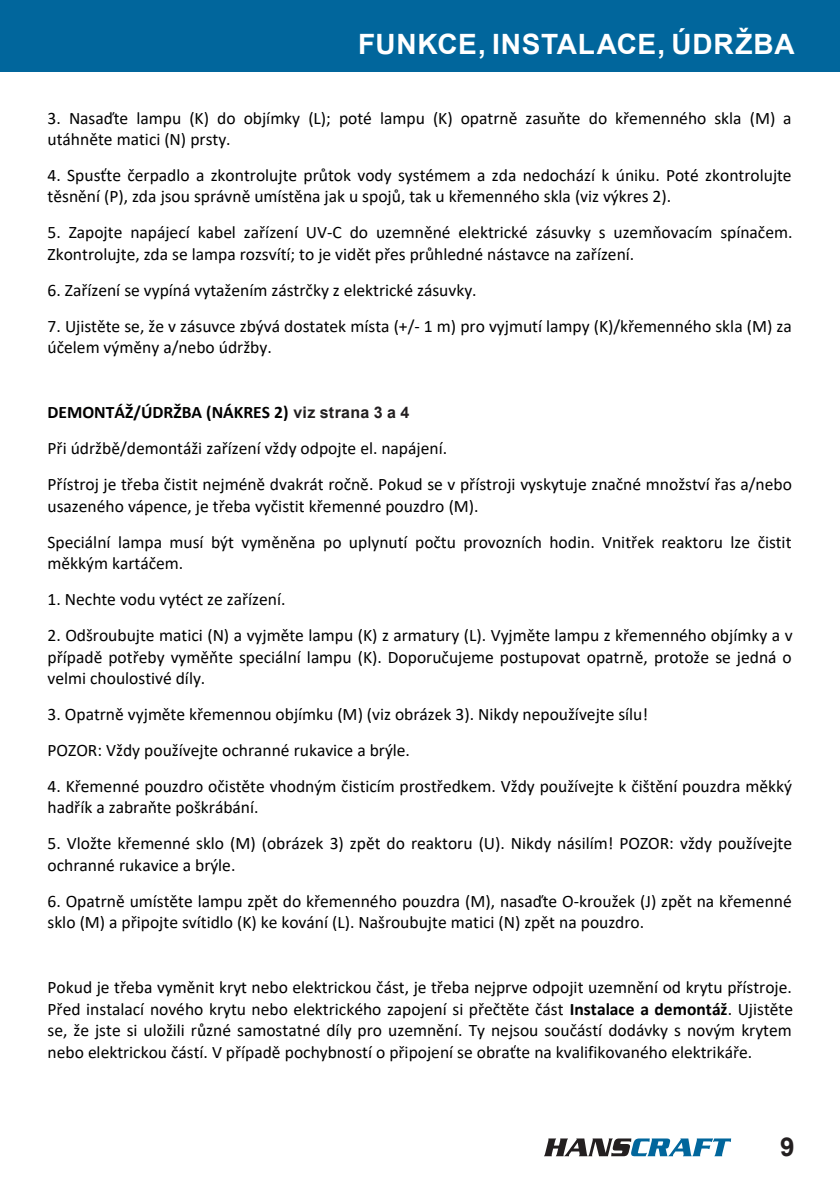
<style>
.page{position:relative;width:840px;height:1191px;background:#fff}
.page>*{position:absolute;margin:0;border:0;box-sizing:border-box;transform-origin:0 0}
.t1{font:700 28px "Arial";letter-spacing:.025em;color:#fff}
.t2{font:700 26px "Arial";color:#231f20}
.t3{font:17.6px/21.4px "Calibri";color:#000001}
.s1{font-weight:700}
.s2{font-family:"Arial";font-weight:700;font-size:16px;color:#231f20}
</style>
<div class="page">
<svg style="left:544px;top:1138px;width:186px;height:18px"></svg>
<div style="left:0;top:0;width:839px;height:72px;background:#01669c"></div>
<h1 class="t1" style="left:358px;top:26px;width:438px">FUNKCE, INSTALACE, ÚDRŽBA</h1>
<p class="t3" style="left:48px;top:107px;width:745px">3. Nasaďte lampu (K) do objímky (L); poté lampu (K) opatrně zasuňte do křemenného skla (M) a utáhněte matici (N) prsty.</p>
<p class="t3" style="left:48px;top:165px;width:745px">4. Spusťte čerpadlo a zkontrolujte průtok vody systémem a zda nedochází k úniku. Poté zkontrolujte těsnění (P), zda jsou správně umístěna jak u spojů, tak u křemenného skla (viz výkres 2).</p>
<p class="t3" style="left:48px;top:222px;width:746px">5. Zapojte napájecí kabel zařízení UV-C do uzemněné elektrické zásuvky s uzemňovacím spínačem.<br>Zkontrolujte, zda se lampa rozsvítí; to je vidět přes průhledné nástavce na zařízení.</p>
<p class="t3" style="left:48px;top:279px;width:430px">6. Zařízení se vypíná vytažením zástrčky z elektrické zásuvky.</p>
<p class="t3" style="left:48px;top:315px;width:745px">7. Ujistěte se, že v zásuvce zbývá dostatek místa (+/- 1 m) pro vyjmutí lampy (K)/křemenného skla (M) za účelem výměny a/nebo údržby.</p>
<p class="t3" style="left:48px;top:395px;width:745px;line-height:36px"><span class="s1">DEMONTÁŽ/ÚDRŽBA (NÁKRES 2)</span> <span class="s2">viz strana 3 a 4<br></span>Při údržbě/demontáži zařízení vždy odpojte el. napájení.<br>Přístroj je třeba čistit nejméně dvakrát ročně. Pokud se v přístroji vyskytuje značné množství řas a/nebo</p>
<p class="t3" style="left:48px;top:488px;width:745px;line-height:36px">usazeného vápence, je třeba vyčistit křemenné pouzdro (M).<br>Speciální lampa musí být vyměněna po uplynutí počtu provozních hodin. Vnitřek reaktoru lze čistit</p>
<p class="t3" style="left:48px;top:553px;width:137px">měkkým kartáčem.</p>
<p class="t3" style="left:48px;top:589px;width:239px">1. Nechte vodu vytéct ze zařízení.</p>
<p class="t3" style="left:48px;top:625px;width:746px;text-align:justify">2. Odšroubujte matici (N) a vyjměte lampu (K) z armatury (L). Vyjměte lampu z křemenného objímky a v případě potřeby vyměňte speciální lampu (K). Doporučujeme postupovat opatrně, protože se jedná o velmi choulostivé díly.</p>
<p class="t3" style="left:48px;top:696px;width:602px;line-height:36px">3. Opatrně vyjměte křemennou objímku (M) (viz obrázek 3). Nikdy nepoužívejte sílu!<br>POZOR: Vždy používejte ochranné rukavice a brýle.</p>
<p class="t3" style="left:48px;top:775px;width:745px">4. Křemenné pouzdro očistěte vhodným čisticím prostředkem. Vždy používejte k čištění pouzdra měkký hadřík a zabraňte poškrábání.</p>
<p class="t3" style="left:48px;top:833px;width:745px">5. Vložte křemenné sklo (M) (obrázek 3) zpět do reaktoru (U). Nikdy násilím! POZOR: vždy používejte ochranné rukavice a brýle.</p>
<p class="t3" style="left:48px;top:890px;width:745px">6. Opatrně umístěte lampu zpět do křemenného pouzdra (M), nasaďte O-kroužek (J) zpět na křemenné sklo (M) a připojte svítidlo (K) ke kování (L). Našroubujte matici (N) zpět na pouzdro.</p>
<p class="t3" style="left:48px;top:977px;width:746px;text-align:justify">Pokud je třeba vyměnit kryt nebo elektrickou část, je třeba nejprve odpojit uzemnění od krytu přístroje.<br>Před instalací nového krytu nebo elektrického zapojení si přečtěte část <span class="s1">Instalace a demontáž</span>. Ujistěte se, že jste si uložili různé samostatné díly pro uzemnění. Ty nejsou součástí dodávky s novým krytem nebo elektrickou částí. V případě pochybností o připojení se obraťte na kvalifikovaného elektrikáře.</p>
<h2 class="t2" style="left:779px;top:1130px;width:16px">9</h2>
</div>
